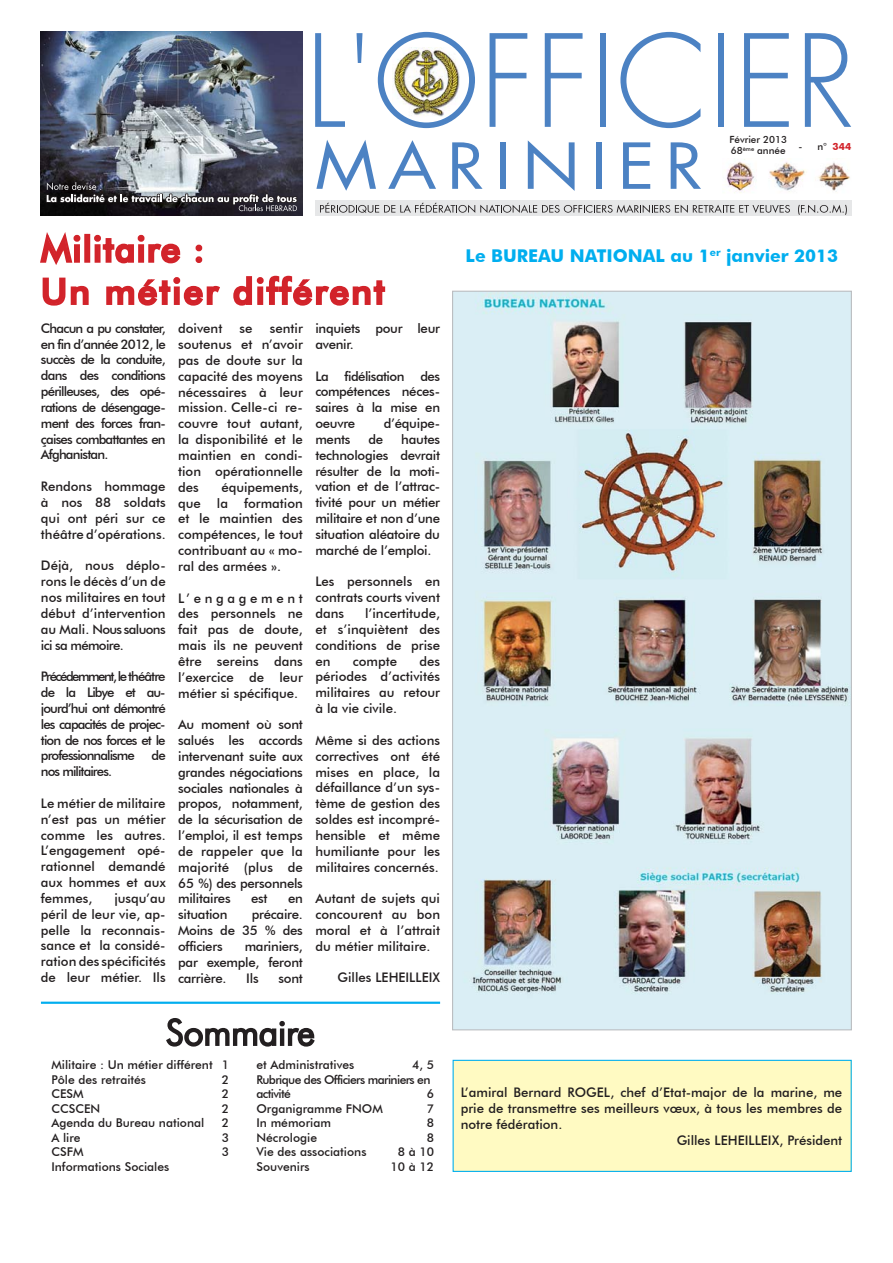
<style>
.page{position:relative;width:893px;height:1263px;background:#fff}
.page>*{position:absolute;margin:0;border:0;box-sizing:border-box;transform-origin:0 0}
.t1{font:500 35.25px/42.3px "Futura BT";letter-spacing:.06em;color:#d2232a}
.t2{font:700 17.55px "Futura BT";color:#00aeef}
.t3{font:500 13.2px/15.9px "Futura BT";color:#231f20;text-align:justify}
.t4{font:500 13.2px/15.9px "Futura BT";letter-spacing:-.02em;color:#231f20}
.t5{font:500 13.2px "Futura BT";letter-spacing:-.07em;color:#231f20}
.t6{font:500 12.15px/14.5px "Futura BT";color:#231f20}
.t7{font:500 12.15px/14.5px "Futura BT";letter-spacing:-.05em;color:#231f20}
.t8{font:500 9.9px/10.9px "Futura BT";color:#231f20}
.s1{font-weight:700;color:#d2232a}
</style>
<div class="page">
<img style="left:41px;top:32px;width:261px;height:183px">
<svg style="left:315px;top:33px;width:30px;height:94px"></svg>
<svg style="left:356px;top:33px;width:6px;height:30px"></svg>
<img style="left:378px;top:32px;width:97px;height:96px">
<svg style="left:489px;top:33px;width:38px;height:94px"></svg>
<svg style="left:545px;top:33px;width:37px;height:94px"></svg>
<div style="left:600px;top:33px;width:6px;height:94px;background:#4c82c3"></div>
<svg style="left:620px;top:32px;width:80px;height:96px"></svg>
<div style="left:718px;top:33px;width:6px;height:94px;background:#4c82c3"></div>
<svg style="left:744px;top:33px;width:45px;height:94px"></svg>
<svg style="left:805px;top:33px;width:46px;height:94px"></svg>
<svg style="left:316px;top:140px;width:60px;height:51px"></svg>
<svg style="left:388px;top:140px;width:48px;height:49px"></svg>
<svg style="left:452px;top:142px;width:30px;height:47px"></svg>
<div style="left:500px;top:142px;width:6px;height:47px;background:#4c82c3"></div>
<svg style="left:528px;top:140px;width:46px;height:51px"></svg>
<div style="left:596px;top:142px;width:6px;height:47px;background:#4c82c3"></div>
<svg style="left:623px;top:142px;width:27px;height:47px"></svg>
<svg style="left:671px;top:142px;width:30px;height:47px"></svg>
<svg style="left:45px;top:182px;width:254px;height:29px;background:#535257"></svg>
<img style="left:726px;top:158px;width:124px;height:35px">
<div style="left:315px;top:200px;width:537px;height:16px;background:#e6e7e8"></div>
<svg style="left:320px;top:203px;width:470px;height:10px"></svg>
<svg style="left:798px;top:205px;width:49px;height:10px"></svg>
<img style="left:454px;top:293px;width:396px;height:735px">
<div style="left:453px;top:1060px;width:398px;height:111px;background:#fffac2"></div>
<div style="left:453px;top:1060px;width:399px;height:112px;border:1px solid #00aeef"></div>
<svg style="left:166px;top:1018px;width:149px;height:29px"></svg>
<svg style="left:40px;top:232px;width:141px;height:33px"></svg>
<svg style="left:195px;top:244px;width:8px;height:19px"></svg>
<svg style="left:42px;top:277px;width:47px;height:29px"></svg>
<svg style="left:106px;top:277px;width:114px;height:29px"></svg>
<svg style="left:233px;top:275px;width:153px;height:31px"></svg>
<hr style="left:41px;top:1002px;width:399px;height:2px;background:#00aeef">
<p class="t8" style="left:729px;top:134px;width:59px">Février 2013<br>68<sup>ème</sup> année</p>
<p class="t8" style="left:799px;top:141px;width:54px">- n° <span class="s1">344</span></p>
<h1 class="t1" style="left:41px;top:228px;width:345px">Militaire :<br>Un métier différent</h1>
<p class="t3" style="left:41px;top:320px;width:126px">Chacun a pu constater, en fin d’année 2012, le succès de la conduite, dans des conditions périlleuses, des opé&shy;rations de désengage&shy;ment des forces fran&shy;çaises combattantes en Afghanistan.</p>
<p class="t3" style="left:41px;top:478px;width:126px">Rendons hommage à nos 88 soldats qui ont péri sur ce théâtre d’opérations.</p>
<p class="t3" style="left:41px;top:558px;width:126px">Déjà, nous déplo&shy;rons le décès d’un de nos militaires en tout début d’intervention au Mali. Nous saluons ici sa mémoire.</p>
<p class="t3" style="left:41px;top:668px;width:126px">Précédemment, le théâtre de la Libye et au&shy;jourd’hui ont démontré les capacités de projec&shy;tion de nos forces et le professionnalisme</p>
<p class="t4" style="left:315px;top:320px;width:126px">inquiets pour leur avenir.</p>
<p class="t3" style="left:315px;top:368px;width:126px">La fidélisation des compétences néces&shy;saires à la mise en oeuvre</p>
<p class="t3" style="left:178px;top:321px;width:46px">doivent</p>
<p class="t3" style="left:240px;top:321px;width:14px">se</p>
<p class="t3" style="left:178px;top:321px;width:126px;text-indent:92px">sentir soutenus et n’avoir pas de doute sur la capacité des moyens nécessaires à leur mission. Celle-ci re&shy;couvre tout autant, la disponibilité et le maintien en condi&shy;tion opérationnelle des</p>
<p class="t3" style="left:384px;top:415px;width:58px">d’équipe-</p>
<p class="t3" style="left:315px;top:431px;width:126px;text-indent:86px">hautes technologies devrait résulter de la moti&shy;vation et de l’attrac&shy;tivité pour un métier militaire et non d’une situation aléatoire du marché de l’emploi.</p>
<p class="t3" style="left:315px;top:574px;width:126px">Les personnels en contrats courts vivent dans</p>
<p class="t3" style="left:315px;top:431px;width:37px">ments</p>
<p class="t3" style="left:368px;top:431px;width:16px">de</p>
<p class="t3" style="left:178px;top:479px;width:126px;text-indent:43px">équipements, que la formation et le maintien des compétences, le tout contribuant au « mo&shy;ral des armées ».</p>
<p class="t3" style="left:178px;top:590px;width:126px">L’engagement des personnels ne fait pas de doute, mais ils ne peuvent être sereins dans l’exercice de leur métier si spécifique.</p>
<p class="t3" style="left:178px;top:717px;width:126px">Au moment où sont salués les accords intervenant suite aux grandes négociations sociales nationales à propos, notamment, de la sécurisation de l’emploi, il est temps de rappeler que la majorité (plus de 65 %) des personnels militaires</p>
<p class="t3" style="left:315px;top:605px;width:126px;text-indent:50px">l’incertitude, et s’inquiètent des conditions de prise en</p>
<p class="t3" style="left:315px;top:653px;width:126px;text-indent:104px">des périodes d’activités militaires au retour à la vie civile.</p>
<p class="t3" style="left:315px;top:732px;width:126px">Même si des actions correctives ont été mises en place, la défaillance d’un sys&shy;tème de gestion des soldes est incompré&shy;hensible et même humiliante pour les militaires concernés.</p>
<p class="t3" style="left:315px;top:890px;width:126px">Autant de sujets qui concourent au bon moral et à l’attrait du métier militaire.</p>
<p class="t3" style="left:337px;top:970px;width:104px">Gilles LEHEILLEIX</p>
<p class="t3" style="left:353px;top:653px;width:46px">compte</p>
<p class="t3" style="left:152px;top:748px;width:16px">de</p>
<p class="t5" style="left:41px;top:764px;width:73px">nos militaires.</p>
<p class="t3" style="left:41px;top:795px;width:126px">Le métier de militaire n’est pas un métier comme les autres.<br>L’engagement opé&shy;rationnel demandé aux hommes et aux femmes,</p>
<p class="t3" style="left:41px;top:890px;width:126px;text-indent:73px">jusqu’au péril de leur vie, ap&shy;pelle la reconnais&shy;sance et la considé&shy;ration des spécificités de leur métier. Ils</p>
<p class="t3" style="left:251px;top:891px;width:18px">est</p>
<p class="t3" style="left:288px;top:891px;width:16px">en</p>
<p class="t3" style="left:178px;top:907px;width:126px;text-indent:74px">précaire.<br>Moins de 35 % des officiers</p>
<p class="t4" style="left:178px;top:907px;width:51px">situation</p>
<p class="t3" style="left:178px;top:938px;width:126px;text-indent:67px">mariniers, par exemple, feront carrière.</p>
<p class="t3" style="left:246px;top:970px;width:14px">Ils</p>
<p class="t3" style="left:278px;top:970px;width:26px">sont</p>
<h2 class="t2" style="left:466px;top:245px;width:374px">Le BUREAU NATIONAL au 1<sup>er</sup> janvier 2013</h2>
<p class="t6" style="left:51px;top:1057px;width:179px">Militaire : Un métier différent 1<br>Pôle des retraités</p>
<p class="t6" style="left:222px;top:1072px;width:9px">2</p>
<p class="t6" style="left:51px;top:1087px;width:34px">CESM</p>
<p class="t6" style="left:222px;top:1087px;width:9px">2</p>
<p class="t6" style="left:51px;top:1101px;width:50px">CCSCEN</p>
<p class="t6" style="left:222px;top:1101px;width:9px">2</p>
<p class="t6" style="left:51px;top:1116px;width:154px">Agenda du Bureau national</p>
<p class="t6" style="left:222px;top:1116px;width:9px">2</p>
<p class="t6" style="left:51px;top:1130px;width:31px">A lire</p>
<p class="t6" style="left:222px;top:1130px;width:9px">3</p>
<p class="t6" style="left:51px;top:1145px;width:34px">CSFM</p>
<p class="t6" style="left:222px;top:1145px;width:9px">3</p>
<p class="t6" style="left:51px;top:1159px;width:119px">Informations Sociales</p>
<p class="t6" style="left:256px;top:1057px;width:99px">et Administratives</p>
<p class="t7" style="left:256px;top:1057px;width:179px;text-indent:156px">4, 5<br>Rubrique des Officiers mariniers en activité</p>
<p class="t6" style="left:427px;top:1087px;width:9px">6</p>
<p class="t6" style="left:256px;top:1101px;width:128px">Organigramme FNOM</p>
<p class="t6" style="left:427px;top:1101px;width:9px">7</p>
<p class="t6" style="left:256px;top:1116px;width:76px">In mémoriam</p>
<p class="t6" style="left:427px;top:1116px;width:9px">8</p>
<p class="t6" style="left:256px;top:1130px;width:62px">Nécrologie</p>
<p class="t6" style="left:427px;top:1130px;width:9px">8</p>
<p class="t6" style="left:256px;top:1145px;width:112px">Vie des associations</p>
<p class="t6" style="left:398px;top:1145px;width:38px">8 à 10</p>
<p class="t6" style="left:256px;top:1159px;width:55px">Souvenirs</p>
<p class="t6" style="left:391px;top:1159px;width:45px">10 à 12</p>
<p class="t3" style="left:461px;top:1084px;width:383px">L’amiral Bernard ROGEL, chef d’Etat-major de la marine, me</p>
<p class="t3" style="left:461px;top:1100px;width:383px">prie de transmettre ses meilleurs vœux, à tous les membres de</p>
<p class="t3" style="left:461px;top:1116px;width:103px">notre fédération.</p>
<p class="t3" style="left:677px;top:1132px;width:167px">Gilles LEHEILLEIX, Président</p>
</div>
